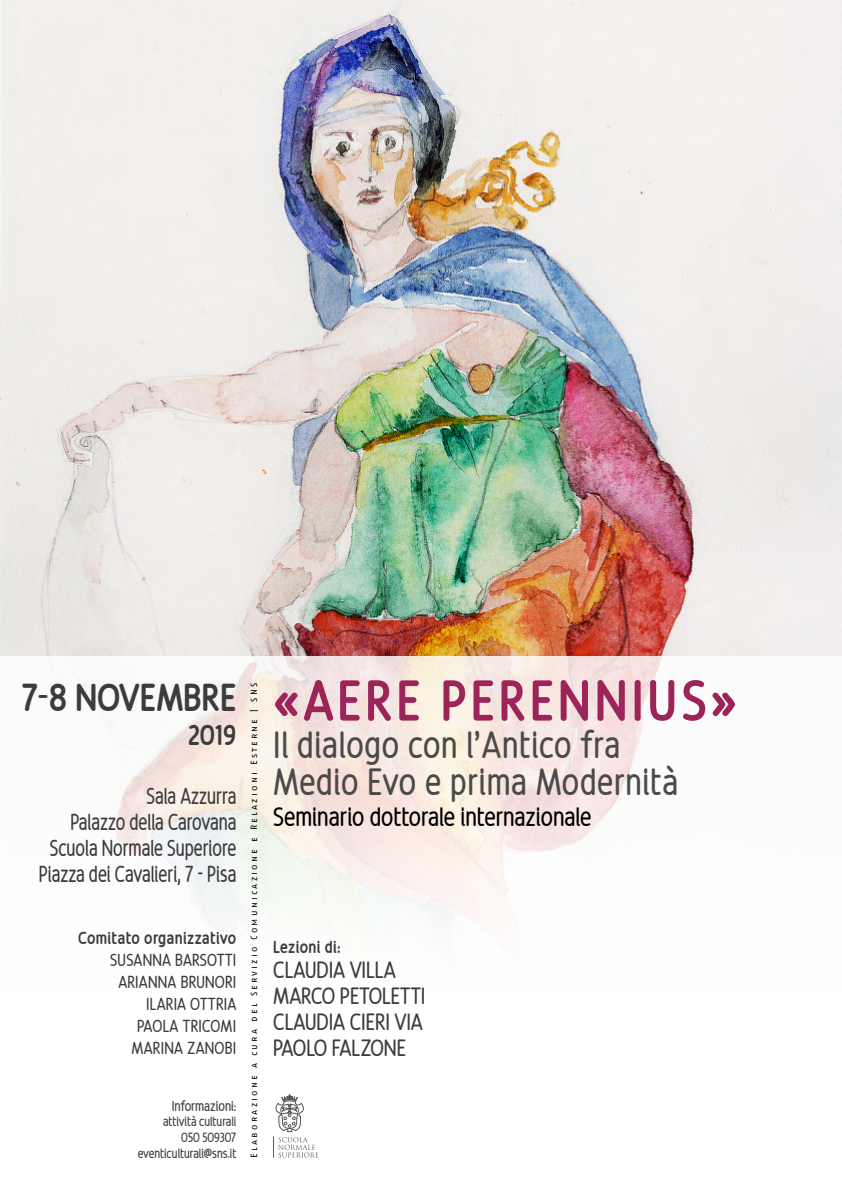
<style>
.page{position:relative;width:842px;height:1191px;background:#fff}
.page>*{position:absolute;margin:0;border:0;box-sizing:border-box;transform-origin:0 0}
.t1{font:700 56px "Revalo Modern";letter-spacing:.07em;color:#9c2458}
.t2{font:700 38px "Revalo Modern";letter-spacing:-.01em;color:#3c3c3b}
.t3{font:37px/37px "Revalo Modern";letter-spacing:.02em;color:#4a4a49}
.t4{font:700 28px "Revalo Modern";color:#3c3c3b}
.t5{font:26px "Revalo Modern";color:#000}
.t6{font:23px/25.8px "Revalo Modern";letter-spacing:-.01em;color:#3c3c3b}
.t7{font:22.6px/26px "Revalo Modern";color:#3c3c3b;text-align:right;scale:.9 1}
.t8{font:17px/22px "Revalo Modern";letter-spacing:.01em;color:#3c3c3b;text-align:right}
.t9{font:700 17px "Revalo Modern";letter-spacing:.02em;color:#3c3c3b}
.t10{font:14px "Revalo Modern";color:#3c3c3b}
.t11{font:13px/15.6px "Revalo Modern";color:#3c3c3b;text-align:right}
.t12{font:9px "Fago No Caps";letter-spacing:.245em;color:#000}
</style>
<div class="page">
<img style="left:0;top:0;width:842px;height:655px">
<svg style="left:0;top:655px;width:842px;height:503px"></svg>
<svg style="left:273px;top:1094px;width:45px;height:63px"></svg>
<h2 class="t2" style="left:22px;top:670px;width:216px">7-8 NOVEMBRE</h2>
<p class="t4" style="left:188px;top:714px;width:50px">2019</p>
<p class="t7" style="left:39px;top:781px;width:221px">Sala Azzurra<br>Palazzo della Carovana<br>Scuola Normale Superiore<br>Piazza dei Cavalieri, 7 - Pisa</p>
<p class="t9" style="left:78px;top:926px;width:160px">Comitato organizzativo</p>
<p class="t8" style="left:110px;top:948px;width:128px">SUSANNA BARSOTTI<br>ARIANNA BRUNORI<br>ILARIA OTTRIA<br>PAOLA TRICOMI<br>MARINA ZANOBI</p>
<p class="t10" style="left:172px;top:1096px;width:66px">Informazioni:</p>
<p class="t11" style="left:138px;top:1113px;width:100px">attività culturali<br>050 509307 eventiculturali@sns.it</p>
<p class="t12" style="left:249px;top:1157px;width:476px;rotate:-90deg">Elaborazione a cura del Servizio Comunicazione e Relazioni Esterne | SNS</p>
<h1 class="t1" style="left:273px;top:660px;width:465px">«AERE PERENNIUS»</h1>
<h3 class="t3" style="left:273px;top:724px;width:406px">Il dialogo con l’Antico fra<br>Medio Evo e prima Modernità</h3>
<p class="t5" style="left:273px;top:798px;width:320px">Seminario dottorale internazionale</p>
<p class="t9" style="left:273px;top:934px;width:69px">Lezioni di:</p>
<p class="t6" style="left:273px;top:956px;width:154px">CLAUDIA VILLA<br>MARCO PETOLETTI<br>CLAUDIA CIERI VIA<br>PAOLO FALZONE</p>
</div>
